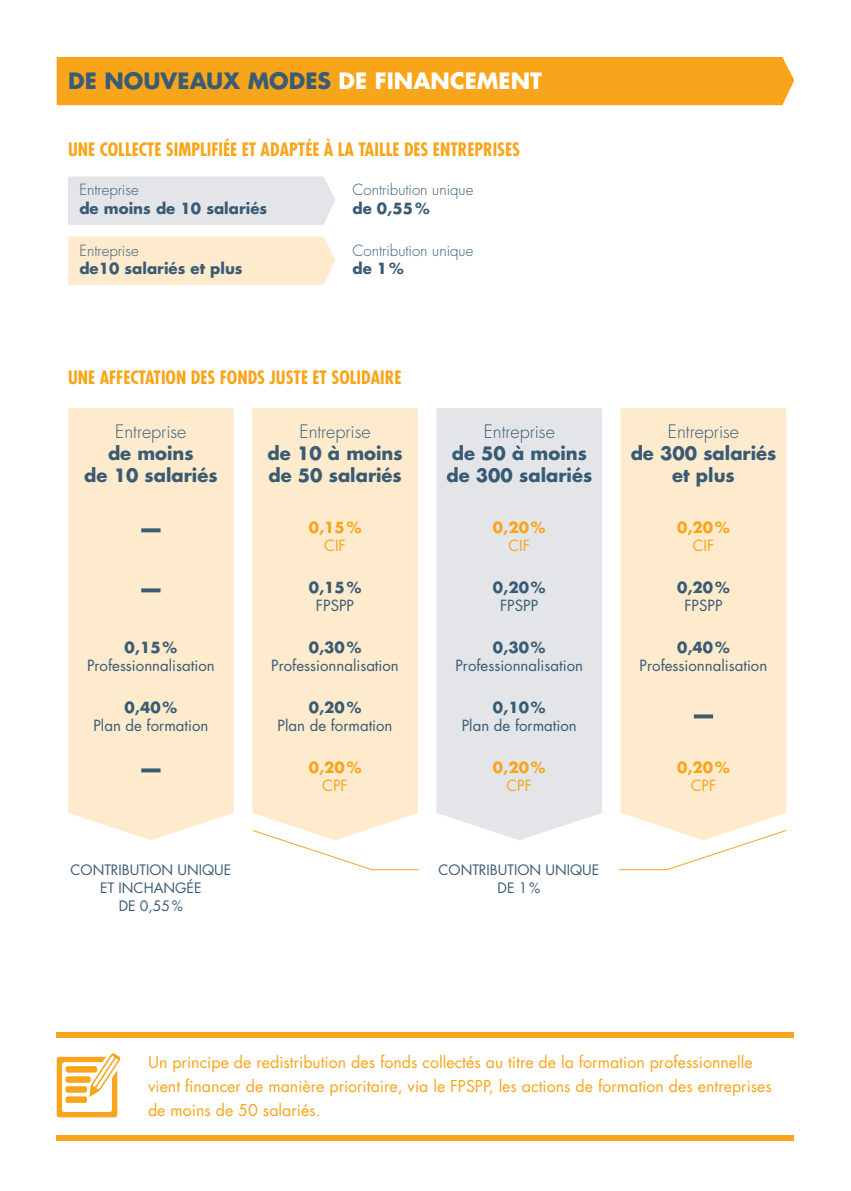
<style>
.page{position:relative;width:851px;height:1191px;background:#fff}
.page>*{position:absolute;margin:0;border:0;box-sizing:border-box;transform-origin:0 0}
.t1{font:700 22px "Futura LT";color:#395b74}
.t2{font:700 condensed 18px "Futura LT";color:#f9a51b}
.t3{font:700 18px/22px "Futura LT";color:#395b74;text-align:center}
.t4{font:300 18px "Futura LT";color:#395b74}
.t5{font:16px/24px "Futura LT";color:#f9a51b}
.t6{font:15px "Futura LT";color:#395b74}
.t7{font:700 15px "Futura LT";color:#395b74}
.t8{font:300 15px "Futura LT";color:#395b74}
.t9{font:700 15px "Futura LT";color:#f9a51b}
.t10{font:15px "Futura LT";color:#f9a51b}
.t11{font:14px/18px "Futura LT";color:#395b74;text-align:center}
.s1{color:#fff}
</style>
<div class="page">
<div style="left:57px;top:57px;width:737px;height:48px;background:#f9a51b"></div>
<div style="left:68px;top:236px;width:267px;height:49px;background:#feeacc"></div>
<div style="left:68px;top:176px;width:267px;height:49px;background:#e3e5e9"></div>
<div style="left:57px;top:1032px;width:737px;height:6px;background:#f9a51b"></div>
<div style="left:57px;top:1134px;width:737px;height:6px;background:#f9a51b"></div>
<svg style="left:57px;top:1053px;width:63px;height:64px"></svg>
<div style="left:68px;top:408px;width:166px;height:432px;background:#feeacc"></div>
<svg style="left:141px;top:528px;width:19px;height:4px"></svg>
<svg style="left:141px;top:588px;width:19px;height:4px"></svg>
<svg style="left:141px;top:768px;width:19px;height:4px"></svg>
<svg style="left:619px;top:830px;width:168px;height:40px"></svg>
<svg style="left:280px;top:840px;width:139px;height:30px"></svg>
<div style="left:252px;top:408px;width:166px;height:432px;background:#feeacc"></div>
<div style="left:436px;top:408px;width:166px;height:432px;background:#e3e5e9"></div>
<div style="left:620px;top:408px;width:166px;height:432px;background:#feeacc"></div>
<svg style="left:693px;top:714px;width:20px;height:4px"></svg>
<h1 class="t1" style="left:68px;top:66px;width:475px">DE NOUVEAUX MODES <span class="s1">DE FINANCEMENT</span></h1>
<p class="t2" style="left:68px;top:138px;width:453px">UNE COLLECTE SIMPLIFIÉE ET ADAPTÉE À LA TAILLE DES ENTREPRISES</p>
<p class="t8" style="left:79px;top:181px;width:61px">Entreprise</p>
<p class="t7" style="left:79px;top:198px;width:189px">de moins de 10 salariés</p>
<p class="t8" style="left:79px;top:241px;width:61px">Entreprise</p>
<p class="t7" style="left:79px;top:258px;width:165px">de10 salariés et plus</p>
<p class="t8" style="left:352px;top:181px;width:122px">Contribution unique</p>
<p class="t7" style="left:352px;top:198px;width:79px">de 0,55%</p>
<p class="t8" style="left:352px;top:241px;width:122px">Contribution unique</p>
<p class="t7" style="left:352px;top:258px;width:53px">de 1%</p>
<p class="t2" style="left:68px;top:366px;width:335px">UNE AFFECTATION DES FONDS JUSTE ET SOLIDAIRE</p>
<p class="t4" style="left:115px;top:420px;width:73px">Entreprise</p>
<p class="t3" style="left:84px;top:442px;width:135px">de moins<br>de 10 salariés</p>
<p class="t7" style="left:125px;top:637px;width:54px">0,15%</p>
<p class="t6" style="left:87px;top:656px;width:129px">Professionnalisation</p>
<p class="t7" style="left:125px;top:697px;width:54px">0,40%</p>
<p class="t6" style="left:93px;top:716px;width:116px">Plan de formation</p>
<p class="t11" style="left:71px;top:861px;width:162px">CONTRIBUTION UNIQUE<br>ET INCHANGÉE<br>DE 0,55%</p>
<p class="t4" style="left:299px;top:420px;width:73px">Entreprise</p>
<p class="t3" style="left:267px;top:442px;width:137px;text-align:left">de 10 à moins de 50 salariés</p>
<p class="t9" style="left:309px;top:517px;width:54px">0,15%</p>
<p class="t10" style="left:324px;top:536px;width:23px">CIF</p>
<p class="t7" style="left:309px;top:577px;width:54px">0,15%</p>
<p class="t6" style="left:316px;top:596px;width:40px">FPSPP</p>
<p class="t7" style="left:309px;top:637px;width:54px">0,30%</p>
<p class="t6" style="left:271px;top:656px;width:129px">Professionnalisation</p>
<p class="t7" style="left:309px;top:697px;width:54px">0,20%</p>
<p class="t6" style="left:277px;top:716px;width:116px">Plan de formation</p>
<p class="t9" style="left:309px;top:757px;width:54px">0,20%</p>
<p class="t10" style="left:322px;top:776px;width:27px">CPF</p>
<p class="t4" style="left:483px;top:420px;width:73px">Entreprise</p>
<p class="t3" style="left:446px;top:442px;width:147px;text-align:left">de 50 à moins de 300 salariés</p>
<p class="t9" style="left:493px;top:517px;width:54px">0,20%</p>
<p class="t10" style="left:508px;top:536px;width:23px">CIF</p>
<p class="t7" style="left:493px;top:577px;width:54px">0,20%</p>
<p class="t6" style="left:500px;top:596px;width:40px">FPSPP</p>
<p class="t7" style="left:493px;top:637px;width:54px">0,30%</p>
<p class="t6" style="left:455px;top:656px;width:129px">Professionnalisation</p>
<p class="t7" style="left:493px;top:697px;width:54px">0,10%</p>
<p class="t6" style="left:461px;top:716px;width:116px">Plan de formation</p>
<p class="t9" style="left:493px;top:757px;width:54px">0,20%</p>
<p class="t10" style="left:506px;top:776px;width:27px">CPF</p>
<p class="t11" style="left:438px;top:861px;width:162px">CONTRIBUTION UNIQUE<br>DE 1%</p>
<p class="t4" style="left:668px;top:420px;width:73px">Entreprise</p>
<p class="t3" style="left:630px;top:442px;width:147px">de 300 salariés et plus</p>
<p class="t9" style="left:677px;top:517px;width:54px">0,20%</p>
<p class="t10" style="left:692px;top:536px;width:23px">CIF</p>
<p class="t7" style="left:677px;top:577px;width:54px">0,20%</p>
<p class="t6" style="left:684px;top:596px;width:40px">FPSPP</p>
<p class="t7" style="left:677px;top:637px;width:54px">0,40%</p>
<p class="t6" style="left:639px;top:656px;width:129px">Professionnalisation</p>
<p class="t9" style="left:677px;top:757px;width:54px">0,20%</p>
<p class="t10" style="left:690px;top:776px;width:27px">CPF</p>
<p class="t5" style="left:148px;top:1050px;width:625px">Un principe de redistribution des fonds collectés au titre de la formation professionnelle vient financer de manière prioritaire, via le FPSPP, les actions de formation des entreprises de moins de 50 salariés.</p>
</div>
